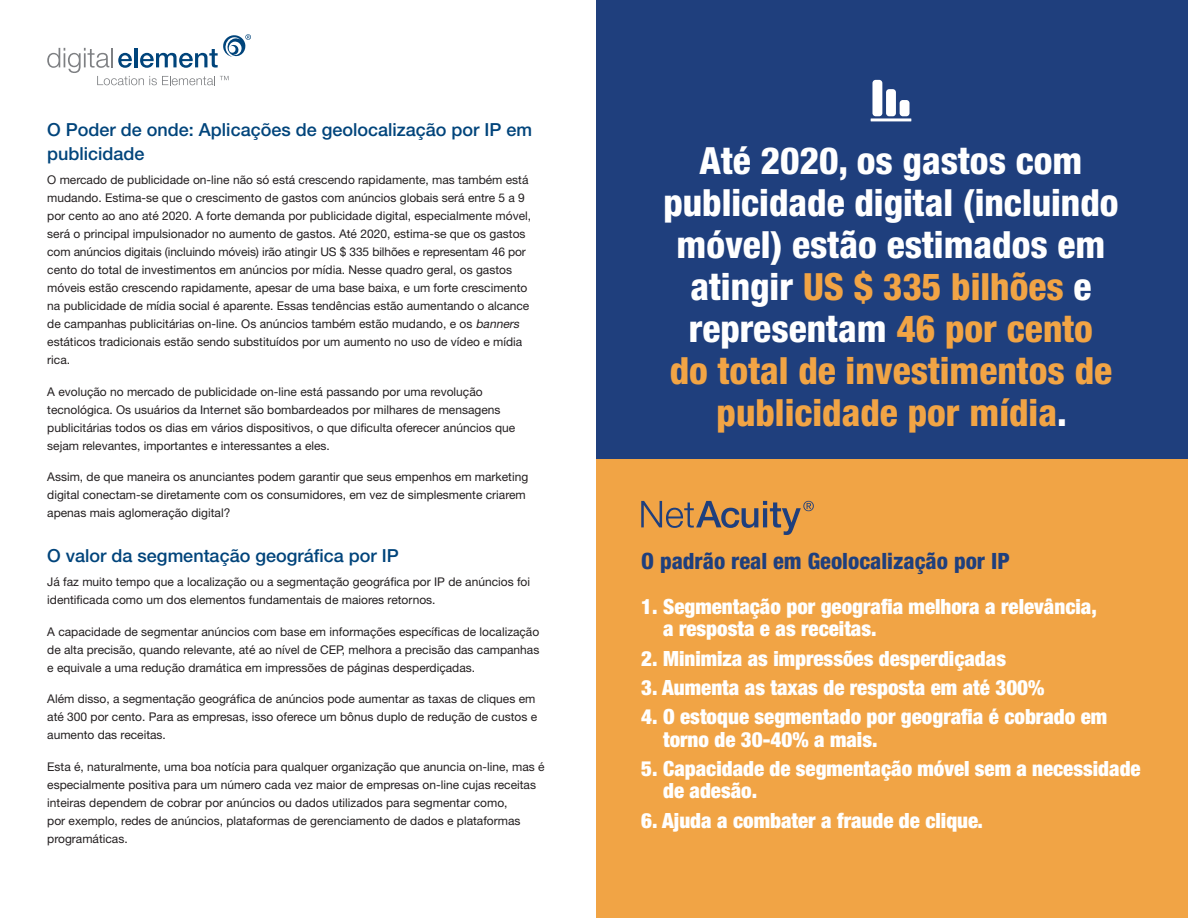
<style>
.page{position:relative;width:1188px;height:918px;background:#fff}
.page>*{position:absolute;margin:0;border:0;box-sizing:border-box;transform-origin:0 0}
.Keep__Image_Title{font:800 condensed 37.5px/42px "Helvetica Neue";color:#fff;text-align:center}
.Keep__Image_Title-2{font:800 condensed 22.5px "Helvetica Neue";color:#1f3f7d}
.t1{font:900 condensed 21px/22.5px "Helvetica Neue";color:#fff}
.Keep__Subtitle_2{font:500 18px/24px "Helvetica Neue";color:#00447b}
.t2{font:12px/18px "Helvetica Neue";color:#231f20}
.s1{font-style:italic}
.s2{color:#f1a445}
</style>
<div class="page">
<div style="left:596px;top:0;width:592px;height:918px;background:#1f3f7d"></div>
<svg style="left:47px;top:34px;width:204px;height:51px"></svg>
<div style="left:596px;top:459px;width:592px;height:459px;background:#f1a445"></div>
<svg style="left:871px;top:80px;width:40px;height:41px"></svg>
<svg style="left:641px;top:501px;width:173px;height:34px"></svg>
<p class="Keep__Subtitle_2" style="left:47px;top:117px;width:486px">O Poder de onde: Aplicações de geolocalização por IP em publicidade</p>
<p class="t2" style="left:47px;top:171px;width:485px">O mercado de publicidade on-line não só está crescendo rapidamente, mas também está mudando. Estima-se que o crescimento de gastos com anúncios globais será entre 5 a 9 por cento ao ano até 2020. A forte demanda por publicidade digital, especialmente móvel, será o principal impulsionador no aumento de gastos. Até 2020, estima-se que os gastos com anúncios digitais (incluindo móveis) irão atingir US $ 335 bilhões e representam 46 por cento do total de investimentos em anúncios por mídia. Nesse quadro geral, os gastos móveis estão crescendo rapidamente, apesar de uma base baixa, e um forte crescimento na publicidade de mídia social é aparente. Essas tendências estão aumentando o alcance de campanhas publicitárias on-line. Os anúncios também estão mudando, e os <span class="s1">banners </span>estáticos tradicionais estão sendo substituídos por um aumento no uso de vídeo e mídia rica.</p>
<p class="t2" style="left:47px;top:382px;width:470px">A evolução no mercado de publicidade on-line está passando por uma revolução tecnológica. Os usuários da Internet são bombardeados por milhares de mensagens publicitárias todos os dias em vários dispositivos, o que dificulta oferecer anúncios que sejam relevantes, importantes e interessantes a eles.</p>
<p class="t2" style="left:47px;top:468px;width:483px">Assim, de que maneira os anunciantes podem garantir que seus empenhos em marketing digital conectam-se diretamente com os consumidores, em vez de simplesmente criarem apenas mais aglomeração digital?</p>
<p class="Keep__Subtitle_2" style="left:47px;top:543px;width:353px">O valor da segmentação geográfica por IP</p>
<p class="t2" style="left:47px;top:573px;width:484px">Já faz muito tempo que a localização ou a segmentação geográfica por IP de anúncios foi identificada como um dos elementos fundamentais de maiores retornos.</p>
<p class="t2" style="left:47px;top:622px;width:494px;text-align:justify">A capacidade de segmentar anúncios com base em informações específicas de localização de alta precisão, quando relevante, até ao nível de CEP, melhora a precisão das campanhas e equivale a uma redução dramática em impressões de páginas desperdiçadas.</p>
<p class="t2" style="left:47px;top:690px;width:491px">Além disso, a segmentação geográfica de anúncios pode aumentar as taxas de cliques em até 300 por cento. Para as empresas, isso oferece um bônus duplo de redução de custos e aumento das receitas.</p>
<p class="t2" style="left:47px;top:757px;width:499px">Esta é, naturalmente, uma boa notícia para qualquer organização que anuncia on-line, mas é especialmente positiva para um número cada vez maior de empresas on-line cujas receitas inteiras dependem de cobrar por anúncios ou dados utilizados para segmentar como,<br>por exemplo, redes de anúncios, plataformas de gerenciamento de dados e plataformas programáticas.</p>
<p class="Keep__Image_Title" style="left:663px;top:139px;width:457px">Até 2020, os gastos com publicidade digital (incluindo móvel) estão estimados em atingir <span class="s2">US $ 335 bilhões</span> e representam <span class="s2">46 por cento<br>do total de investimentos de publicidade por mídia</span>.</p>
<p class="Keep__Image_Title-2" style="left:641px;top:547px;width:370px">O padrão real em Geolocalização por IP</p>
<p class="t1" style="left:663px;top:595px;width:435px;text-indent:-22px">1. Segmentação por geografia melhora a relevância, a resposta e as receitas.</p>
<p class="t1" style="left:641px;top:647px;width:366px">2. Minimiza as impressões desperdiçadas</p>
<p class="t1" style="left:641px;top:676px;width:405px">3. Aumenta as taxas de resposta em até 300%</p>
<p class="t1" style="left:663px;top:705px;width:446px;text-indent:-22px">4. O estoque segmentado por geografia é cobrado em torno de 30-40% a mais.</p>
<p class="t1" style="left:663px;top:757px;width:479px;text-indent:-22px">5. Capacidade de segmentação móvel sem a necessidade de adesão.</p>
<p class="t1" style="left:641px;top:809px;width:343px">6. Ajuda a combater a fraude de clique.</p>
</div>
